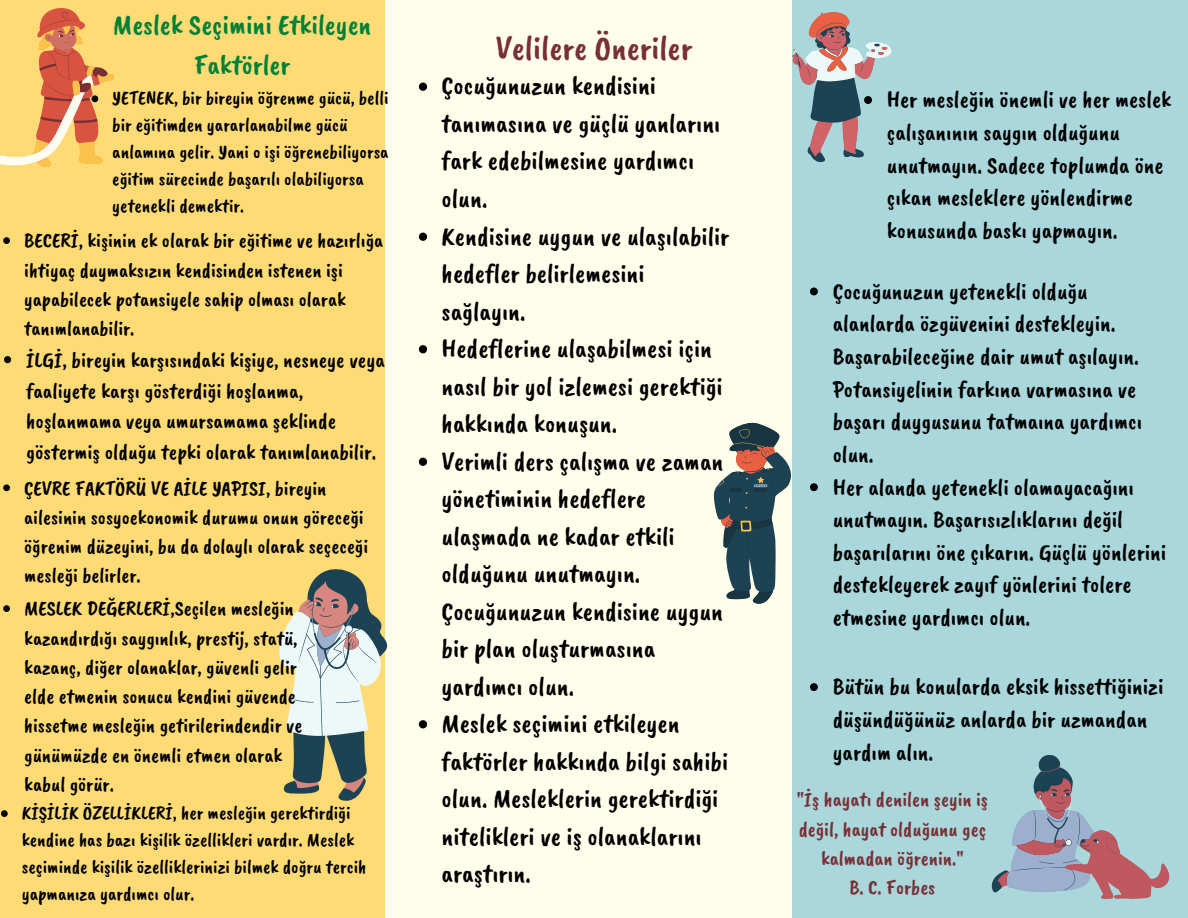
<style>
.page{position:relative;width:1188px;height:918px;background:#fffeeb}
.page>*{position:absolute;margin:0;border:0;box-sizing:border-box;transform-origin:0 0}
.t1{font:34.5px "Caveat Brush";color:#783035}
.t2{font:28.8px/40.2px "Caveat Brush";color:#008037;text-align:center}
.t3{font:26.85px/37.5px "Caveat Brush";color:#000}
.t4{font:24px/32.7px "Caveat Brush";color:#000}
.t5{font:22.05px/30.8px "Caveat Brush";color:#000}
.t6{font:21px/29.2px "Caveat Brush";color:#000}
.t7{font:21px/29.2px "Caveat Brush";color:#783035;text-align:center}
.t8{font:19.5px/27px "Caveat Brush";color:#000}
</style>
<div class="page">
<div style="left:0;top:0;width:384px;height:918px;background:#ffdb75"></div>
<svg style="left:279px;top:569px;width:108px;height:232px"></svg>
<div style="left:792px;top:0;width:396px;height:918px;background:#a9d7db"></div>
<svg style="left:992px;top:755px;width:177px;height:144px"></svg>
<svg style="left:714px;top:422px;width:77px;height:182px"></svg>
<svg style="left:419px;top:83px;width:8px;height:8px"></svg>
<svg style="left:419px;top:233px;width:8px;height:8px"></svg>
<svg style="left:419px;top:345px;width:8px;height:8px"></svg>
<svg style="left:419px;top:458px;width:8px;height:8px"></svg>
<svg style="left:419px;top:720px;width:8px;height:8px"></svg>
<svg style="left:792px;top:12px;width:100px;height:150px"></svg>
<svg style="left:810px;top:288px;width:8px;height:7px"></svg>
<svg style="left:810px;top:483px;width:8px;height:8px"></svg>
<svg style="left:810px;top:683px;width:8px;height:8px"></svg>
<svg style="left:3px;top:237px;width:7px;height:7px"></svg>
<svg style="left:0;top:8px;width:114px;height:159px"></svg>
<svg style="left:4px;top:356px;width:7px;height:7px"></svg>
<svg style="left:3px;top:484px;width:7px;height:7px"></svg>
<svg style="left:3px;top:605px;width:7px;height:7px"></svg>
<svg style="left:1px;top:810px;width:7px;height:7px"></svg>
<p class="t2" style="left:113px;top:5px;width:260px">Meslek Seçimini Etkileyen<br>Faktörler</p>
<p class="t8" style="left:112px;top:85px;width:278px">YETENEK, bir bireyin öğrenme gücü, belli bir eğitimden yararlanabilme gücü anlamına gelir. Yani o işi öğrenebiliyorsa eğitim sürecinde başarılı olabiliyorsa yetenekli demektir.</p>
<p class="t6" style="left:24px;top:226px;width:360px">BECERİ, kişinin ek olarak bir eğitime ve hazırlığa ihtiyaç duymaksızın kendisinden istenen işi yapabilecek potansiyele sahip olması olarak tanımlanabilir.</p>
<p class="t5" style="left:26px;top:344px;width:360px">İLGİ, bireyin karşısındaki kişiye, nesneye veya faaliyete karşı gösterdiği hoşlanma, hoşlanmama veya umursamama şeklinde göstermiş olduğu tepki olarak tanımlanabilir.</p>
<p class="t6" style="left:24px;top:473px;width:345px">ÇEVRE FAKTÖRÜ VE AİLE YAPISI, bireyin ailesinin sosyoekonomik durumu onun göreceği öğrenim düzeyini, bu da dolaylı olarak seçeceği mesleği belirler.</p>
<p class="t6" style="left:24px;top:594px;width:280px">MESLEK DEĞERLERİ,Seçilen mesleğin kazandırdığı saygınlık, prestij, statü, kazanç, diğer olanaklar, güvenli gelir elde etmenin sonucu kendini güvende hissetme mesleğin getirilerindendir ve günümüzde en önemli etmen olarak kabul görür.</p>
<p class="t8" style="left:22px;top:799px;width:346px">KİŞİLİK ÖZELLİKLERİ, her mesleğin gerektirdiği kendine has bazı kişilik özellikleri vardır. Meslek seçiminde kişilik özelliklerinizi bilmek doğru tercih yapmanıza yardımcı olur.</p>
<p class="t1" style="left:495px;top:26px;width:198px">Velilere Öneriler</p>
<p class="t3" style="left:442px;top:67px;width:280px">Çocuğunuzun kendisini tanımasına ve güçlü yanlarını fark edebilmesine yardımcı olun.</p>
<p class="t3" style="left:442px;top:217px;width:289px">Kendisine uygun ve ulaşılabilir hedefler belirlemesini sağlayın.</p>
<p class="t3" style="left:442px;top:329px;width:283px">Hedeflerine ulaşabilmesi için nasıl bir yol izlemesi gerektiği hakkında konuşun.</p>
<p class="t3" style="left:442px;top:442px;width:283px">Verimli ders çalışma ve zaman yönetiminin hedeflere ulaşmada ne kadar etkili olduğunu unutmayın.<br>Çocuğunuzun kendisine uygun bir plan oluşturmasına yardımcı olun.</p>
<p class="t3" style="left:442px;top:704px;width:288px">Meslek seçimini etkileyen faktörler hakkında bilgi sahibi olun. Mesleklerin gerektirdiği nitelikleri ve iş olanaklarını araştırın.</p>
<p class="t4" style="left:887px;top:83px;width:286px">Her mesleğin önemli ve her meslek çalışanının saygın olduğunu unutmayın. Sadece toplumda öne çıkan mesleklere yönlendirme konusunda baskı yapmayın.</p>
<p class="t4" style="left:833px;top:274px;width:311px">Çocuğunuzun yetenekli olduğu alanlarda özgüvenini destekleyin.<br>Başarabileceğine dair umut aşılayın.<br>Potansiyelinin farkına varmasına ve başarı duygusunu tatmaına yardımcı olun.</p>
<p class="t4" style="left:833px;top:470px;width:335px">Her alanda yetenekli olamayacağını unutmayın. Başarısızlıklarını değil başarılarını öne çıkarın. Güçlü yönlerini destekleyerek zayıf yönlerini tolere etmesine yardımcı olun.</p>
<p class="t4" style="left:833px;top:670px;width:332px">Bütün bu konularda eksik hissettiğinizi düşündüğünüz anlarda bir uzmandan yardım alın.</p>
<p class="t7" style="left:797px;top:785px;width:193px">"İş hayatı denilen şeyin iş değil, hayat olduğunu geç kalmadan öğrenin."</p>
<p class="t7" style="left:850px;top:873px;width:87px">B. C. Forbes</p>
</div>
